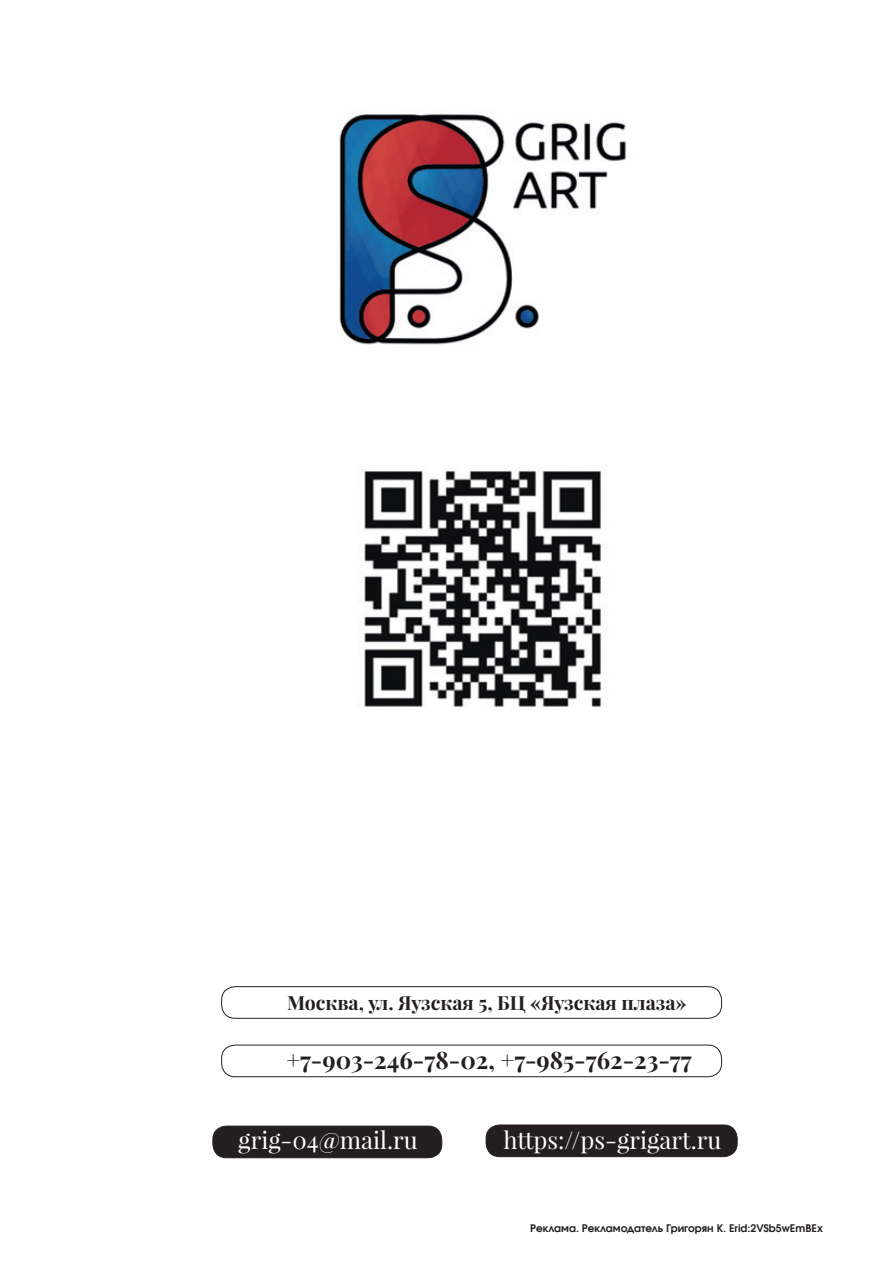
<style>
.page{position:relative;width:893px;height:1263px;background:#fff}
.page>*{position:absolute;margin:0;border:0;box-sizing:border-box;transform-origin:0 0}
.t1{font:24px "Playfair Display";color:#fff}
.t2{font:700 24px "Playfair Display";color:#231f20}
.t3{font:700 19.5px "Playfair Display";color:#231f20}
.t4{font:700 10.5px "Evolventa";color:#231f20}
</style>
<div class="page">
<img style="left:339px;top:114px;width:287px;height:594px">
<div style="left:221px;top:986px;width:501px;height:33px;border:1px solid #231f20;border-radius:14px"></div>
<div style="left:221px;top:1045px;width:501px;height:32px;border:1px solid #231f20;border-radius:14px"></div>
<div style="left:213px;top:1126px;width:229px;height:32px;background:#231f20;border-radius:14px"></div>
<div style="left:212px;top:1126px;width:230px;height:32px;border:1px solid #231f20;border-radius:14px"></div>
<div style="left:486px;top:1125px;width:251px;height:31px;background:#231f20;border-radius:14px"></div>
<div style="left:486px;top:1124px;width:252px;height:33px;border:1px solid #231f20;border-radius:14px"></div>
<h2 class="t3" style="left:287px;top:990px;width:401px">Москва, ул. Яузская 5, БЦ «Яузская плаза»</h2>
<h1 class="t2" style="left:287px;top:1045px;width:407px">+7-903-246-78-02, +7-985-762-23-77</h1>
<h1 class="t1" style="left:238px;top:1125px;width:181px">grig-04@mail.ru</h1>
<h1 class="t1" style="left:503px;top:1125px;width:219px">https://ps-grigart.ru</h1>
<p class="t4" style="left:530px;top:1222px;width:294px">Реклама. Рекламодатель Григорян К. Erid:2VSb5wEmBEx</p>
</div>
